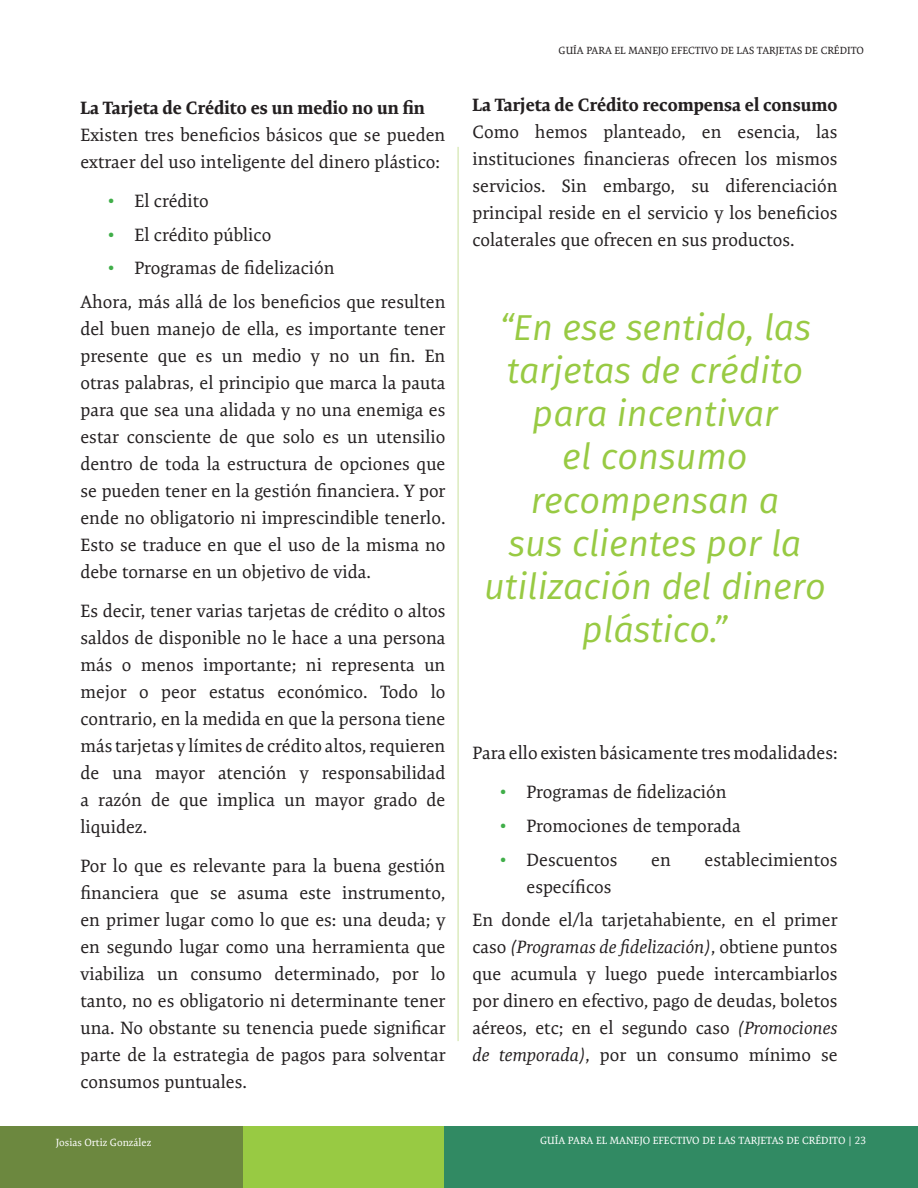
<style>
.page{position:relative;width:918px;height:1188px;background:#fff}
.page>*{position:absolute;margin:0;border:0;box-sizing:border-box;transform-origin:0 0}
.t1{font:italic 36px/43.2px "Fira Sans";color:#98ca43;text-align:center}
.t2{font:18px/27px "Expo Serif Pro";color:#231f20;text-align:justify}
.t3{font:700 18px "Expo Serif Pro";color:#231f20}
.t4{font:10.5px "Expo Serif Pro";color:#fff}
.t5{font:10.5px "Expo Serif Pro";color:#231f20}
.s1{font-weight:700;color:#40ae49}
.s2{font-style:italic}
</style>
<div class="page">
<div style="left:0;top:1127px;width:487px;height:61px;background:#6c883f"></div>
<div style="left:243px;top:1127px;width:545px;height:61px;background:#98ca43"></div>
<div style="left:445px;top:1127px;width:473px;height:61px;background:#318a63"></div>
<hr style="left:458px;top:147px;width:1px;height:894px;background:#cae19f">
<p class="t3" style="left:80px;top:97px;width:346px">La Tarjeta de Crédito es un medio no un fin</p>
<p class="t2" style="left:80px;top:121px;width:367px">Existen tres beneficios básicos que se pueden extraer del uso inteligente del dinero plástico:</p>
<p class="t2" style="left:107px;top:187px;width:103px"><span class="s1">•</span> El crédito</p>
<p class="t2" style="left:107px;top:221px;width:165px"><span class="s1">•</span> El crédito público</p>
<p class="t2" style="left:80px;top:251px;width:367px;line-height:33.8px;text-indent:27px"><span class="s1">•</span> Programas de fidelización<br>Ahora, más allá de los beneficios que resulten</p>
<p class="t2" style="left:80px;top:316px;width:367px">del buen manejo de ella, es importante tener presente que es un medio y no un fin. En otras palabras, el principio que marca la pauta para que sea una alidada y no una enemiga es estar consciente de que solo es un utensilio dentro de toda la estructura de opciones que se pueden tener en la gestión financiera. Y por ende no obligatorio ni imprescindible tenerlo.<br>Esto se traduce en que el uso de la misma no debe tornarse en un objetivo de vida.</p>
<p class="t2" style="left:80px;top:598px;width:367px">Es decir, tener varias tarjetas de crédito o altos saldos de disponible no le hace a una persona más o menos importante; ni representa un mejor o peor estatus económico. Todo lo contrario, en la medida en que la persona tiene más tarjetas y límites de crédito altos, requieren de una mayor atención y responsabilidad a razón de que implica un mayor grado de liquidez.</p>
<p class="t2" style="left:80px;top:853px;width:367px">Por lo que es relevante para la buena gestión financiera que se asuma este instrumento, en primer lugar como lo que es: una deuda; y en segundo lugar como una herramienta que viabiliza un consumo determinado, por lo tanto, no es obligatorio ni determinante tener una. No obstante su tenencia puede significar parte de la estrategia de pagos para solventar consumos puntuales.</p>
<p class="t5" style="left:559px;top:44px;width:307px">GUÍA PARA EL MANEJO EFECTIVO DE LAS TARJETAS DE CRÉDITO</p>
<p class="t3" style="left:472px;top:93px;width:366px">La Tarjeta de Crédito recompensa el consumo</p>
<p class="t2" style="left:472px;top:118px;width:367px">Como hemos planteado, en esencia, las instituciones financieras ofrecen los mismos servicios. Sin embargo, su diferenciación principal reside en el servicio y los beneficios colaterales que ofrecen en sus productos.</p>
<h1 class="t1" style="left:484px;top:306px;width:343px">“En ese sentido, las tarjetas de crédito para incentivar<br>el consumo recompensan a<br>sus clientes por la utilización del dinero plástico.”</h1>
<p class="t2" style="left:472px;top:739px;width:367px">Para ello existen básicamente tres modalidades:</p>
<p class="t2" style="left:500px;top:778px;width:229px"><span class="s1">•</span> Programas de fidelización</p>
<p class="t2" style="left:500px;top:812px;width:243px"><span class="s1">•</span> Promociones de temporada</p>
<p class="t2" style="left:500px;top:846px;width:120px"><span class="s1">•</span> Descuentos</p>
<p class="t2" style="left:651px;top:846px;width:21px">en</p>
<p class="t2" style="left:705px;top:846px;width:134px">establecimientos</p>
<p class="t2" style="left:472px;top:870px;width:367px;line-height:33.8px;text-indent:54px">específicos<br>En donde el/la tarjetahabiente, en el primer</p>
<p class="t2" style="left:472px;top:934px;width:367px">caso <span class="s2">(Programas de fidelización)</span>, obtiene puntos que acumula y luego puede intercambiarlos por dinero en efectivo, pago de deudas, boletos aéreos, etc; en el segundo caso <span class="s2">(Promociones de temporada)</span>, por un consumo mínimo se</p>
<p class="t4" style="left:56px;top:1136px;width:97px">Josias Ortiz González</p>
<p class="t4" style="left:540px;top:1134px;width:328px">GUÍA PARA EL MANEJO EFECTIVO DE LAS TARJETAS DE CRÉDITO | 23</p>
</div>
